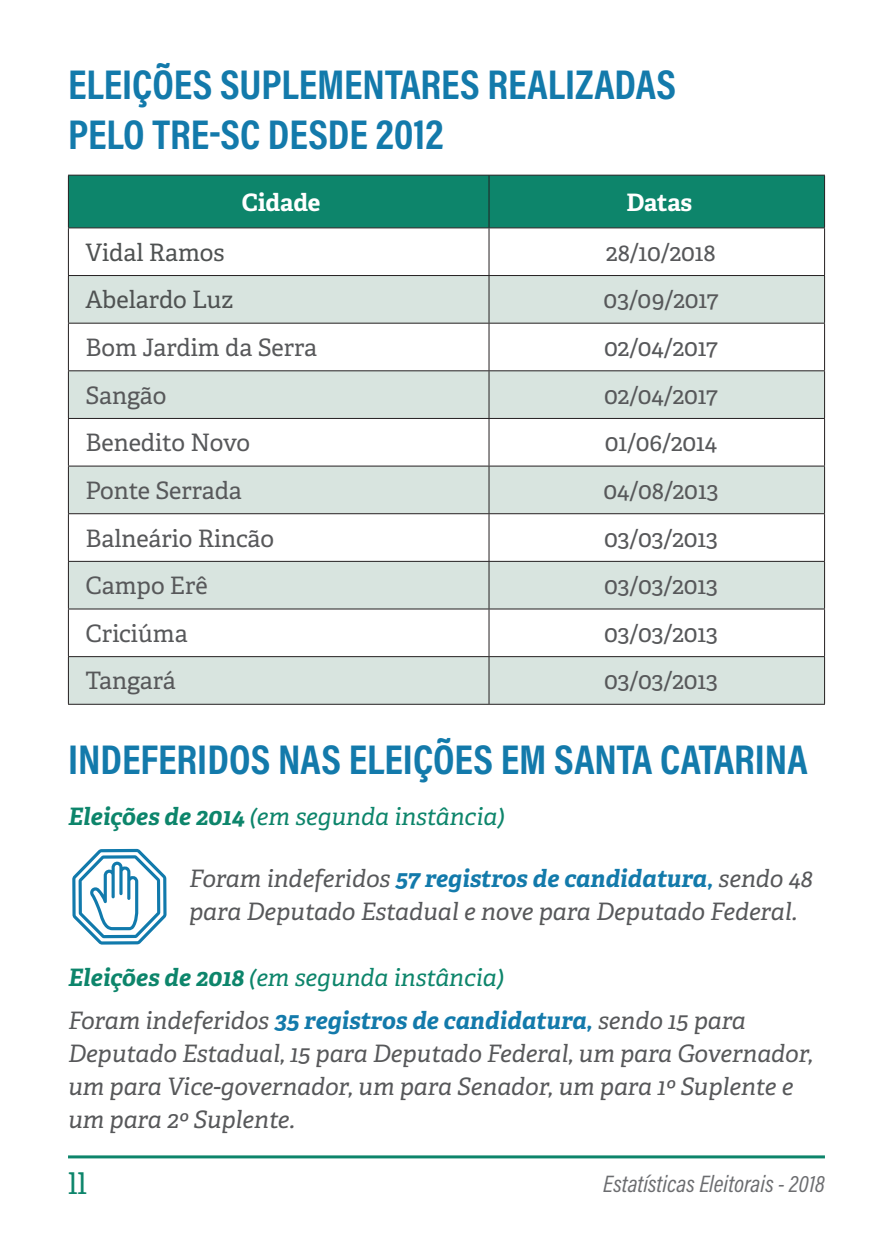
<style>
.page{position:relative;width:893px;height:1259px;background:#fff}
.page>*{position:absolute;margin:0;border:0;box-sizing:border-box;transform-origin:0 0}
.t1{font:700 42px/50.4px "Acumin Pro Cond";color:#137aab}
.t2{font:30px "Adelle Condensed";color:#0d856b}
.t3{font:italic 24px/33px "Adelle PE";color:#57585a}
.t4{font:24px "Adelle PE";color:#57585a}
.t5{font:italic 24px "Adelle PE";color:#0d856b}
.t6{font:italic 24px "Acumin Pro Cond";color:#6c6d70}
.t7{font:24px "Adelle PE";color:#4f5252}
.t8{font:700 24px "Adelle PE";letter-spacing:-.005em;color:#fff}
.s1{font-weight:700}
.s2{font-weight:700;color:#137aab}
</style>
<div class="page">
<hr style="left:68px;top:1155px;width:757px;height:3px;background:#0d856b">
<div style="left:69px;top:176px;width:755px;height:51px;background:#0d856b"></div>
<svg style="left:69px;top:228px;width:755px;height:47px"></svg>
<svg style="left:69px;top:276px;width:755px;height:428px;fill:#d8e4df"></svg>
<svg style="left:69px;top:419px;width:755px;height:237px"></svg>
<hr style="left:68px;top:175px;width:421px;height:1px;background:#231f20">
<hr style="left:68px;top:175px;width:1px;height:52px;background:#231f20">
<hr style="left:489px;top:175px;width:336px;height:1px;background:#231f20">
<hr style="left:488px;top:175px;width:1px;height:52px;background:#231f20">
<hr style="left:824px;top:175px;width:1px;height:52px;background:#231f20">
<hr style="left:68px;top:228px;width:1px;height:47px;background:#231f20">
<hr style="left:488px;top:228px;width:1px;height:47px;background:#231f20">
<hr style="left:824px;top:228px;width:1px;height:47px;background:#231f20">
<hr style="left:68px;top:276px;width:1px;height:47px;background:#231f20">
<hr style="left:488px;top:276px;width:1px;height:47px;background:#231f20">
<hr style="left:824px;top:276px;width:1px;height:47px;background:#231f20">
<hr style="left:489px;top:227px;width:336px;height:1px;background:#231f20">
<hr style="left:489px;top:275px;width:336px;height:1px;background:#231f20">
<hr style="left:68px;top:227px;width:421px;height:1px;background:#231f20">
<hr style="left:68px;top:275px;width:421px;height:1px;background:#231f20">
<hr style="left:68px;top:323px;width:421px;height:1px;background:#231f20">
<hr style="left:68px;top:323px;width:1px;height:47px;background:#231f20">
<hr style="left:68px;top:370px;width:421px;height:1px;background:#231f20">
<hr style="left:68px;top:371px;width:1px;height:47px;background:#231f20">
<hr style="left:68px;top:418px;width:421px;height:1px;background:#231f20">
<hr style="left:68px;top:419px;width:1px;height:47px;background:#231f20">
<hr style="left:68px;top:465px;width:421px;height:1px;background:#231f20">
<hr style="left:68px;top:466px;width:1px;height:47px;background:#231f20">
<hr style="left:68px;top:513px;width:421px;height:1px;background:#231f20">
<hr style="left:68px;top:514px;width:1px;height:47px;background:#231f20">
<hr style="left:68px;top:561px;width:421px;height:1px;background:#231f20">
<hr style="left:68px;top:562px;width:1px;height:46px;background:#231f20">
<hr style="left:68px;top:608px;width:421px;height:1px;background:#231f20">
<hr style="left:68px;top:609px;width:1px;height:47px;background:#231f20">
<hr style="left:68px;top:656px;width:421px;height:1px;background:#231f20">
<hr style="left:68px;top:657px;width:1px;height:47px;background:#231f20">
<hr style="left:68px;top:704px;width:421px;height:1px;background:#231f20">
<hr style="left:489px;top:323px;width:336px;height:1px;background:#231f20">
<hr style="left:488px;top:323px;width:1px;height:47px;background:#231f20">
<hr style="left:824px;top:323px;width:1px;height:47px;background:#231f20">
<hr style="left:489px;top:370px;width:336px;height:1px;background:#231f20">
<hr style="left:488px;top:371px;width:1px;height:47px;background:#231f20">
<hr style="left:824px;top:371px;width:1px;height:47px;background:#231f20">
<hr style="left:489px;top:418px;width:336px;height:1px;background:#231f20">
<hr style="left:488px;top:419px;width:1px;height:47px;background:#231f20">
<hr style="left:824px;top:419px;width:1px;height:47px;background:#231f20">
<hr style="left:489px;top:465px;width:336px;height:1px;background:#231f20">
<hr style="left:488px;top:466px;width:1px;height:47px;background:#231f20">
<hr style="left:824px;top:466px;width:1px;height:47px;background:#231f20">
<hr style="left:489px;top:513px;width:336px;height:1px;background:#231f20">
<hr style="left:488px;top:514px;width:1px;height:47px;background:#231f20">
<hr style="left:824px;top:514px;width:1px;height:47px;background:#231f20">
<hr style="left:489px;top:561px;width:336px;height:1px;background:#231f20">
<hr style="left:488px;top:562px;width:1px;height:46px;background:#231f20">
<hr style="left:824px;top:562px;width:1px;height:46px;background:#231f20">
<hr style="left:489px;top:608px;width:336px;height:1px;background:#231f20">
<hr style="left:488px;top:609px;width:1px;height:47px;background:#231f20">
<hr style="left:824px;top:609px;width:1px;height:47px;background:#231f20">
<hr style="left:489px;top:656px;width:336px;height:1px;background:#231f20">
<hr style="left:488px;top:657px;width:1px;height:47px;background:#231f20">
<hr style="left:824px;top:657px;width:1px;height:47px;background:#231f20">
<hr style="left:489px;top:704px;width:336px;height:1px;background:#231f20">
<svg style="left:72px;top:849px;width:95px;height:95px"></svg>
<h1 class="t1" style="left:68px;top:58px;width:610px">ELEIÇÕES SUPLEMENTARES REALIZADAS<br>PELO TRE-SC DESDE 2012</h1>
<p class="t8" style="left:242px;top:185px;width:80px">Cidade</p>
<p class="t8" style="left:626px;top:185px;width:67px">Datas</p>
<p class="t7" style="left:85px;top:235px;width:141px">Vidal Ramos</p>
<p class="t4" style="left:606px;top:235px;width:111px">28/10/2018</p>
<p class="t7" style="left:85px;top:282px;width:149px">Abelardo Luz</p>
<p class="t4" style="left:604px;top:282px;width:116px">03/09/2017</p>
<p class="t4" style="left:85px;top:330px;width:233px">Bom Jardim da Serra</p>
<p class="t4" style="left:604px;top:330px;width:115px">02/04/2017</p>
<p class="t4" style="left:85px;top:378px;width:83px">Sangão</p>
<p class="t4" style="left:604px;top:378px;width:115px">02/04/2017</p>
<p class="t4" style="left:85px;top:425px;width:166px">Benedito Novo</p>
<p class="t4" style="left:605px;top:425px;width:114px">01/06/2014</p>
<p class="t4" style="left:85px;top:473px;width:158px">Ponte Serrada</p>
<p class="t4" style="left:604px;top:473px;width:116px">04/08/2013</p>
<p class="t4" style="left:85px;top:520px;width:190px">Balneário Rincão</p>
<p class="t4" style="left:604px;top:520px;width:115px">03/03/2013</p>
<p class="t4" style="left:85px;top:568px;width:124px">Campo Erê</p>
<p class="t4" style="left:604px;top:568px;width:115px">03/03/2013</p>
<p class="t4" style="left:85px;top:616px;width:104px">Criciúma</p>
<p class="t4" style="left:604px;top:616px;width:115px">03/03/2013</p>
<p class="t4" style="left:85px;top:663px;width:92px">Tangará</p>
<p class="t4" style="left:604px;top:663px;width:115px">03/03/2013</p>
<h1 class="t1" style="left:68px;top:732px;width:741px">INDEFERIDOS NAS ELEIÇÕES EM SANTA CATARINA</h1>
<p class="t5" style="left:68px;top:799px;width:438px"><span class="s1">Eleições de 2014</span> (em segunda instância)</p>
<p class="t3" style="left:189px;top:861px;width:625px">Foram indeferidos <span class="s2">57 registros de candidatura,</span> sendo 48 para Deputado Estadual e nove para Deputado Federal.</p>
<p class="t5" style="left:68px;top:960px;width:438px"><span class="s1">Eleições de 2018</span> (em segunda instância)</p>
<p class="t3" style="left:68px;top:1002px;width:746px">Foram indeferidos <span class="s2">35 registros de candidatura,</span> sendo 15 para Deputado Estadual, 15 para Deputado Federal, um para Governador, um para Vice-governador, um para Senador, um para 1º Suplente e um para 2º Suplente.</p>
<p class="t2" style="left:68px;top:1161px;width:20px">11</p>
<p class="t6" style="left:603px;top:1168px;width:223px">Estatísticas Eleitorais - 2018</p>
</div>
